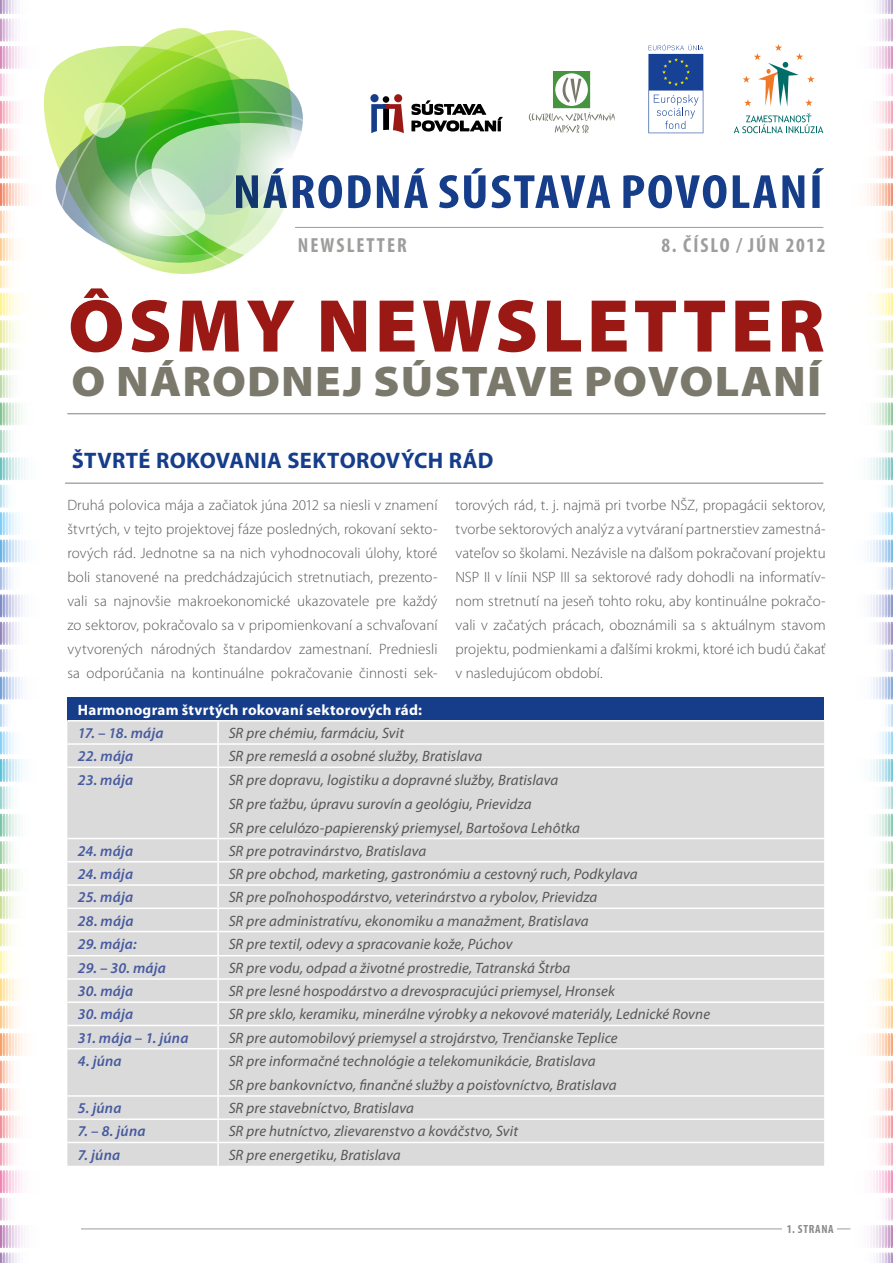
<style>
.page{position:relative;width:893px;height:1263px;background:#fff}
.page>*{position:absolute;margin:0;border:0;box-sizing:border-box;transform-origin:0 0}
.t1{font:900 75.45px "Myriad Pro";letter-spacing:.05em;color:#9a1915}
.t2{font:700 condensed 48.3px "Myriad Pro";letter-spacing:.03em;color:#153d8a;scale:1.14 1}
.t3{font:900 43.05px "Myriad Pro";letter-spacing:.025em;color:#7b796b;scale:1.08 1}
.t4{font:700 22.5px "Myriad Pro";letter-spacing:.015em;color:#153d8a}
.t5{font:700 condensed 20.4px "Myriad Pro";letter-spacing:.1em;color:#9d9d9c}
.t6{font:italic 15px/24px "Myriad Pro";letter-spacing:.005em;color:#575756}
.t7{font:300 15px/24px "Myriad Pro";letter-spacing:.005em;color:#575756;text-align:justify}
.t8{font:italic 600 15px "Myriad Pro";letter-spacing:.015em;color:#465a9f}
.t9{font:700 15px "Myriad Pro";letter-spacing:.015em;color:#fff}
.t10{font:700 condensed 12px "Myriad Pro";letter-spacing:.06em;color:#3c3c3b}
</style>
<div class="page">
<svg style="left:0;top:0;width:26px;height:1263px"></svg>
<svg style="left:867px;top:0;width:26px;height:1263px"></svg>
<svg style="left:529px;top:112px;width:86px;height:21px"></svg>
<div style="left:552px;top:70px;width:39px;height:39px;background:#46943d;border:1px solid #fff"></div>
<div style="left:555px;top:73px;width:33px;height:33px;background:#fff;border-radius:50%"></div>
<svg style="left:563px;top:77px;width:18px;height:26px"></svg>
<svg style="left:734px;top:113px;width:89px;height:20px"></svg>
<svg style="left:743px;top:44px;width:71px;height:62px"></svg>
<svg style="left:648px;top:44px;width:55px;height:89px"></svg>
<svg style="left:411px;top:100px;width:92px;height:32px"></svg>
<div style="left:370px;top:94px;width:9px;height:8px;background:#153d8a;border-radius:50%"></div>
<svg style="left:371px;top:104px;width:33px;height:29px"></svg>
<div style="left:394px;top:94px;width:8px;height:8px;background:#9a1915;border-radius:50%"></div>
<div style="left:383px;top:96px;width:6px;height:7px;background:#000;border-radius:50%"></div>
<hr style="left:67px;top:413px;width:759px;height:1px;background:#818080">
<hr style="left:81px;top:1229px;width:769px;height:1px;background:#9d9d9c">
<div style="left:783px;top:1218px;width:54px;height:21px;background:#fff"></div>
<svg style="left:44px;top:67px;width:12px;height:123px"></svg>
<svg style="left:64px;top:139px;width:161px;height:156px"></svg>
<svg style="left:56px;top:28px;width:247px;height:235px"></svg>
<hr style="left:295px;top:227px;width:528px;height:1px;background:#9d9d9c">
<div style="left:67px;top:697px;width:757px;height:24px;background:#153d8a"></div>
<div style="left:67px;top:721px;width:757px;height:445px;background:#dadada"></div>
<hr style="left:67px;top:720px;width:151px;height:1px;background:#fff">
<hr style="left:218px;top:720px;width:606px;height:1px;background:#fff">
<hr style="left:217px;top:721px;width:2px;height:22px;background:#fff">
<hr style="left:67px;top:743px;width:151px;height:2px;background:#fff">
<hr style="left:218px;top:743px;width:606px;height:2px;background:#fff">
<hr style="left:217px;top:745px;width:2px;height:21px;background:#fff">
<hr style="left:67px;top:766px;width:151px;height:2px;background:#fff">
<hr style="left:218px;top:766px;width:606px;height:2px;background:#fff">
<hr style="left:217px;top:768px;width:2px;height:70px;background:#fff">
<hr style="left:67px;top:838px;width:151px;height:1px;background:#fff">
<hr style="left:218px;top:838px;width:606px;height:1px;background:#fff">
<hr style="left:217px;top:839px;width:2px;height:22px;background:#fff">
<hr style="left:67px;top:861px;width:151px;height:1px;background:#fff">
<hr style="left:218px;top:861px;width:606px;height:1px;background:#fff">
<hr style="left:217px;top:862px;width:2px;height:22px;background:#fff">
<hr style="left:67px;top:884px;width:151px;height:2px;background:#fff">
<hr style="left:218px;top:884px;width:606px;height:2px;background:#fff">
<hr style="left:217px;top:886px;width:2px;height:21px;background:#fff">
<hr style="left:67px;top:907px;width:151px;height:2px;background:#fff">
<hr style="left:218px;top:907px;width:606px;height:2px;background:#fff">
<hr style="left:217px;top:909px;width:2px;height:22px;background:#fff">
<hr style="left:67px;top:931px;width:151px;height:1px;background:#fff">
<hr style="left:218px;top:931px;width:606px;height:1px;background:#fff">
<hr style="left:217px;top:932px;width:2px;height:23px;background:#fff">
<hr style="left:67px;top:955px;width:151px;height:1px;background:#fff">
<hr style="left:218px;top:955px;width:606px;height:1px;background:#fff">
<hr style="left:217px;top:956px;width:2px;height:22px;background:#fff">
<hr style="left:67px;top:978px;width:151px;height:2px;background:#fff">
<hr style="left:218px;top:978px;width:606px;height:2px;background:#fff">
<hr style="left:217px;top:980px;width:2px;height:21px;background:#fff">
<hr style="left:67px;top:1001px;width:151px;height:2px;background:#fff">
<hr style="left:218px;top:1001px;width:606px;height:2px;background:#fff">
<hr style="left:217px;top:1003px;width:2px;height:22px;background:#fff">
<hr style="left:67px;top:1025px;width:151px;height:1px;background:#fff">
<hr style="left:218px;top:1025px;width:606px;height:1px;background:#fff">
<hr style="left:217px;top:1026px;width:2px;height:22px;background:#fff">
<hr style="left:67px;top:1048px;width:151px;height:1px;background:#fff">
<hr style="left:218px;top:1048px;width:606px;height:1px;background:#fff">
<hr style="left:217px;top:1049px;width:2px;height:46px;background:#fff">
<hr style="left:67px;top:1095px;width:151px;height:2px;background:#fff">
<hr style="left:218px;top:1095px;width:606px;height:2px;background:#fff">
<hr style="left:217px;top:1097px;width:2px;height:21px;background:#fff">
<hr style="left:67px;top:1118px;width:151px;height:2px;background:#fff">
<hr style="left:218px;top:1118px;width:606px;height:2px;background:#fff">
<hr style="left:217px;top:1120px;width:2px;height:22px;background:#fff">
<hr style="left:67px;top:1142px;width:151px;height:1px;background:#fff">
<hr style="left:218px;top:1142px;width:606px;height:1px;background:#fff">
<hr style="left:217px;top:1143px;width:2px;height:23px;background:#fff">
<hr style="left:65px;top:483px;width:758px;height:1px;background:#818080">
<h2 class="t2" style="left:233px;top:165px;width:519px">NÁRODNÁ SÚSTAVA POVOLANÍ</h2>
<h3 class="t5" style="left:298px;top:234px;width:110px">NEWSLETTER</h3>
<h3 class="t5" style="left:661px;top:234px;width:166px">8. ČÍSLO / JÚN 2012</h3>
<h1 class="t1" style="left:68px;top:283px;width:758px">ÔSMY NEWSLETTER</h1>
<h3 class="t3" style="left:72px;top:357px;width:696px">O NÁRODNEJ SÚSTAVE POVOLANÍ</h3>
<h3 class="t4" style="left:72px;top:446px;width:423px">ŠTVRTÉ ROKOVANIA SEKTOROVÝCH RÁD</h3>
<p class="t7" style="left:67px;top:494px;width:372px">Druhá polovica mája a začiatok júna 2012 sa niesli v znamení štvrtých, v tejto projektovej fáze posledných, rokovaní sekto&shy;rových rád. Jednotne sa na nich vyhodnocovali úlohy, ktoré boli stanovené na predchádzajúcich stretnutiach, prezento&shy;vali sa najnovšie makroekonomické ukazovatele pre každý zo sektorov, pokračovalo sa v pripomienkovaní a schvaľovaní vytvorených národných štandardov zamestnaní. Predniesli sa odporúčania na kontinuálne pokračovanie činnosti sek-</p>
<p class="t7" style="left:455px;top:494px;width:372px">torových rád, t. j. najmä pri tvorbe NŠZ, propagácii sektorov, tvorbe sektorových analýz a vytváraní partnerstiev zamestná&shy;vateľov so školami. Nezávisle na ďalšom pokračovaní projektu NSP II v línii NSP III sa sektorové rady dohodli na informatív&shy;nom stretnutí na jeseň tohto roku, aby kontinuálne pokračo&shy;vali v začatých prácach, oboznámili sa s aktuálnym stavom projektu, podmienkami a ďalšími krokmi, ktoré ich budú čakať v nasledujúcom období.</p>
<p class="t9" style="left:78px;top:700px;width:346px">Harmonogram štvrtých rokovaní sektorových rád:</p>
<p class="t8" style="left:78px;top:725px;width:87px">17. – 18. mája</p>
<p class="t6" style="left:229px;top:721px;width:177px">SR pre chémiu, farmáciu, Svit</p>
<p class="t8" style="left:78px;top:748px;width:57px">22. mája</p>
<p class="t6" style="left:229px;top:744px;width:255px">SR pre remeslá a osobné služby, Bratislava</p>
<p class="t8" style="left:78px;top:771px;width:57px">23. mája</p>
<p class="t6" style="left:229px;top:767px;width:353px">SR pre dopravu, logistiku a dopravné služby, Bratislava<br>SR pre ťažbu, úpravu surovín a geológiu, Prievidza<br>SR pre celulózo-papierenský priemysel, Bartošova Lehôtka</p>
<p class="t8" style="left:78px;top:842px;width:57px">24. mája</p>
<p class="t6" style="left:229px;top:838px;width:199px">SR pre potravinárstvo, Bratislava</p>
<p class="t8" style="left:78px;top:866px;width:57px">24. mája</p>
<p class="t6" style="left:229px;top:862px;width:410px">SR pre obchod, marketing, gastronómiu a cestovný ruch, Podkylava</p>
<p class="t8" style="left:78px;top:889px;width:57px">25. mája</p>
<p class="t6" style="left:229px;top:885px;width:370px">SR pre poľnohospodárstvo, veterinárstvo a rybolov, Prievidza</p>
<p class="t8" style="left:78px;top:912px;width:57px">28. mája</p>
<p class="t6" style="left:229px;top:908px;width:361px">SR pre administratívu, ekonomiku a manažment, Bratislava</p>
<p class="t8" style="left:78px;top:935px;width:60px">29. mája:</p>
<p class="t6" style="left:229px;top:931px;width:285px">SR pre textil, odevy a spracovanie kože, Púchov</p>
<p class="t8" style="left:78px;top:960px;width:90px">29. – 30. mája</p>
<p class="t6" style="left:229px;top:956px;width:343px">SR pre vodu, odpad a životné prostredie, Tatranská Štrba</p>
<p class="t8" style="left:78px;top:983px;width:57px">30. mája</p>
<p class="t6" style="left:229px;top:979px;width:388px">SR pre lesné hospodárstvo a drevospracujúci priemysel, Hronsek</p>
<p class="t8" style="left:78px;top:1006px;width:57px">30. mája</p>
<p class="t6" style="left:229px;top:1002px;width:483px">SR pre sklo, keramiku, minerálne výrobky a nekovové materiály, Lednické Rovne</p>
<p class="t8" style="left:78px;top:1029px;width:112px">31. mája – 1. júna</p>
<p class="t6" style="left:229px;top:1025px;width:390px">SR pre automobilový priemysel a strojárstvo, Trenčianske Teplice</p>
<p class="t8" style="left:78px;top:1053px;width:45px">4. júna</p>
<p class="t6" style="left:229px;top:1049px;width:389px">SR pre informačné technológie a telekomunikácie, Bratislava<br>SR pre bankovníctvo, finančné služby a poisťovníctvo, Bratislava</p>
<p class="t8" style="left:78px;top:1100px;width:45px">5. júna</p>
<p class="t6" style="left:229px;top:1096px;width:187px">SR pre stavebníctvo, Bratislava</p>
<p class="t8" style="left:78px;top:1123px;width:69px">7. – 8. júna</p>
<p class="t6" style="left:229px;top:1119px;width:291px">SR pre hutníctvo, zlievarenstvo a kováčstvo, Svit</p>
<p class="t8" style="left:78px;top:1146px;width:44px">7. júna</p>
<p class="t6" style="left:229px;top:1142px;width:174px">SR pre energetiku, Bratislava</p>
<p class="t10" style="left:786px;top:1222px;width:49px">1. STRANA</p>
</div>
